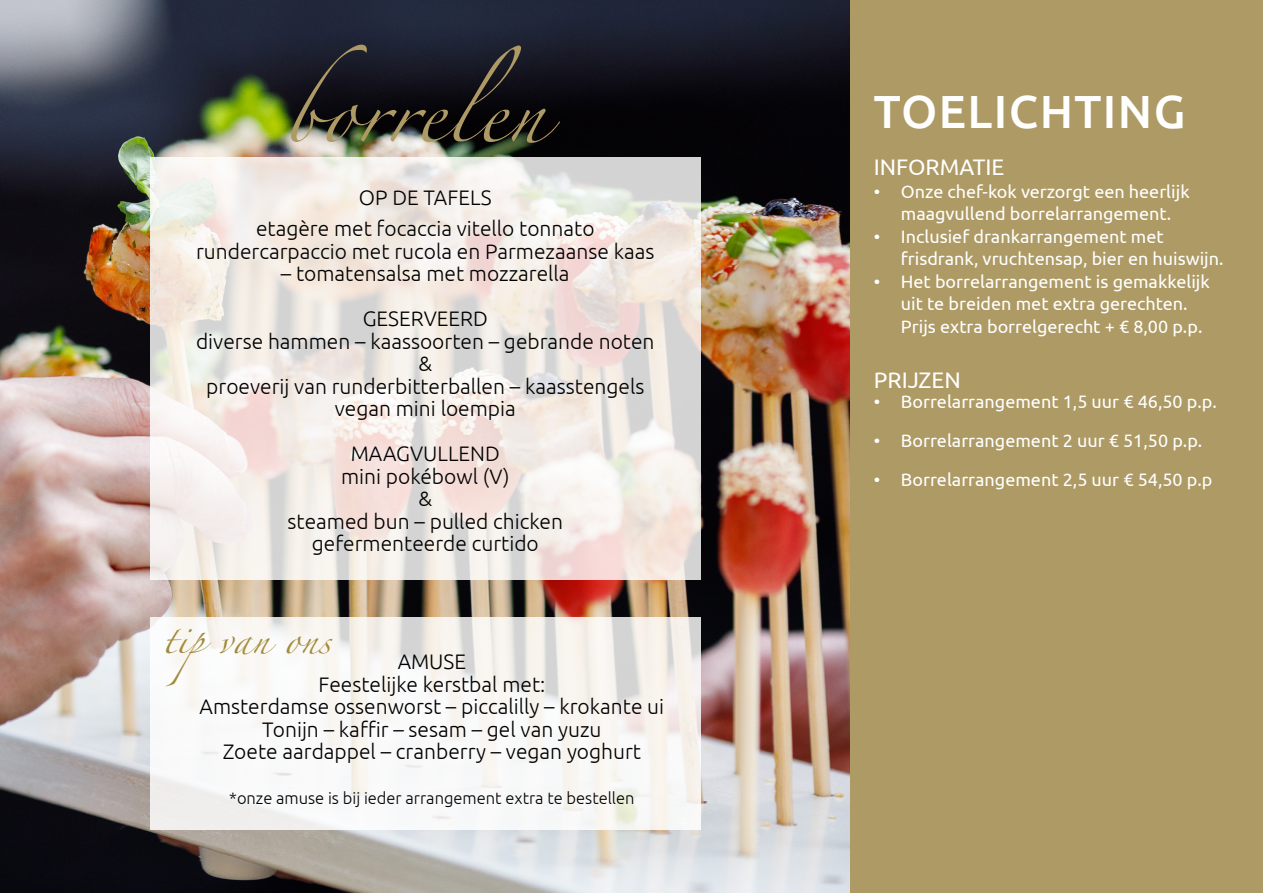
<style>
.page{position:relative;width:1263px;height:893px;background:#fff}
.page>*{position:absolute;margin:0;border:0;box-sizing:border-box;transform-origin:0 0}
.t1{font:57px "Zapfino";letter-spacing:.03em;color:#ae9a64}
.t2{font:500 46.5px "Ubuntu";letter-spacing:.03em;color:#fff}
.t3{font:26.1px "Zapfino";letter-spacing:.03em;color:#a28b3a}
.t4{font:22.5px "Ubuntu";color:#fff}
.t5{font:300 21px/22.5px "Ubuntu";color:#000;text-align:center}
.t6{font:18px/22.5px "Ubuntu";color:#fff}
.t7{font:300 16.5px "Ubuntu";color:#000}
</style>
<div class="page">
<img style="left:0;top:0;width:850px;height:893px">
<div style="left:850px;top:0;width:413px;height:893px;background:#ae9a64"></div>
<svg style="left:150px;top:158px;width:551px;height:422px"></svg>
<svg style="left:150px;top:617px;width:551px;height:212px"></svg>
<h1 class="t1" style="left:283px;top:88px;width:264px">borrelen</h1>
<p class="t5" style="left:256px;top:181px;width:340px;line-height:31.5px">OP DE TAFELS<br>etagère met focaccia vitello tonnato</p>
<p class="t5" style="left:196px;top:239px;width:460px">rundercarpaccio met rucola en Parmezaanse kaas</p>
<p class="t5" style="left:281px;top:251px;width:290px;line-height:45px">– tomatensalsa met mozzarella<br>GESERVEERD</p>
<p class="t5" style="left:196px;top:329px;width:460px">diverse hammen – kaassoorten – gebrande noten &amp;<br>proeverij van runderbitterballen – kaasstengels vegan mini loempia</p>
<p class="t5" style="left:288px;top:442px;width:277px">MAAGVULLEND<br>mini pokébowl (V)<br>&amp;<br>steamed bun – pulled chicken gefermenteerde curtido</p>
<p class="t3" style="left:163px;top:629px;width:169px">tipvan ons</p>
<p class="t5" style="left:200px;top:650px;width:466px">AMUSE<br>Feestelijke kerstbal met:<br>Amsterdamse ossenworst – piccalilly – krokante ui<br>Tonijn – kaffir – sesam – gel van yuzu<br>Zoete aardappel – cranberry – vegan yoghurt</p>
<p class="t7" style="left:229px;top:788px;width:407px">*onze amuse is bij ieder arrangement extra te bestellen</p>
<h2 class="t2" style="left:874px;top:82px;width:313px">TOELICHTING</h2>
<p class="t4" style="left:874px;top:153px;width:132px">INFORMATIE</p>
<p class="t6" style="left:874px;top:179px;width:317px;text-align:center">• Onze chef-kok verzorgt een heerlijk maagvullend borrelarrangement.</p>
<p class="t6" style="left:901px;top:224px;width:324px;text-indent:-27px">• Inclusief drankarrangement met frisdrank, vruchtensap, bier en huiswijn.</p>
<p class="t6" style="left:901px;top:269px;width:310px;text-indent:-27px">• Het borrelarrangement is gemakkelijk uit te breiden met extra gerechten.<br>Prijs extra borrelgerecht + € 8,00 p.p.</p>
<p class="t4" style="left:874px;top:367px;width:88px">PRIJZEN</p>
<p class="t6" style="left:874px;top:390px;width:345px">• Borrelarrangement 1,5 uur € 46,50 p.p.</p>
<p class="t6" style="left:874px;top:429px;width:330px">• Borrelarrangement 2 uur € 51,50 p.p.</p>
<p class="t6" style="left:874px;top:468px;width:340px">• Borrelarrangement 2,5 uur € 54,50 p.p</p>
</div>
